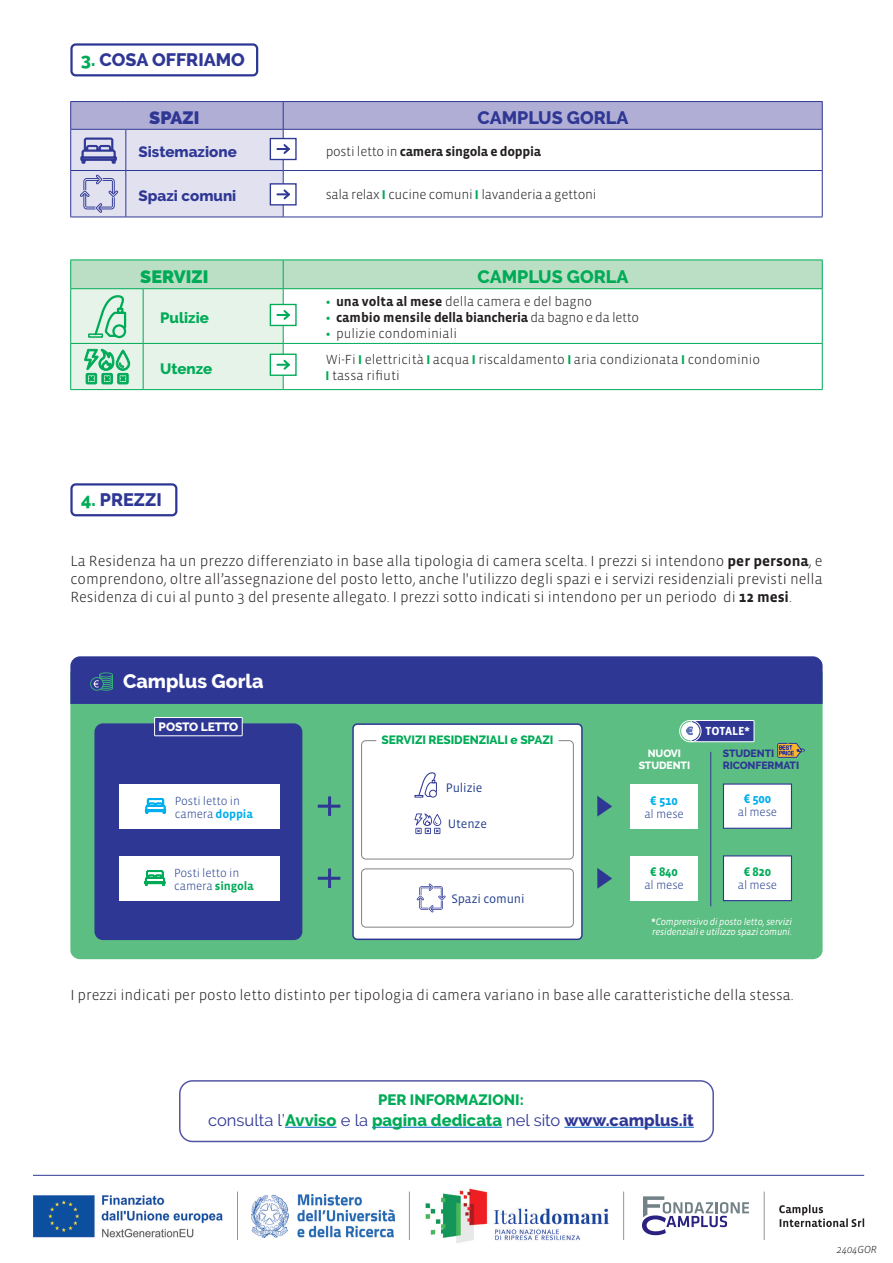
<style>
.page{position:relative;width:893px;height:1263px;background:#fff}
.page>*{position:absolute;margin:0;border:0;box-sizing:border-box;transform-origin:0 0}
.t1{font:800 19.5px "Raleway";color:#fff}
.t2{font:800 18px "Raleway";color:#2f3795}
.t3{font:800 18px "Raleway";color:#00ab57}
.t4{font:800 18px "Raleway";color:#00ab57}
.t5{font:800 18px "Raleway";color:#2f3795}
.t6{font:16.5px "Raleway";color:#2f3795}
.t7{font:300 15px/18px "Vista Sans OT";color:#231f20;text-align:justify}
.t8{font:800 15px "Raleway";color:#00ab57}
.t9{font:800 15px "Raleway";color:#2f3795}
.t10{font:300 13.5px "Vista Sans OT";color:#231f20}
.t11{font:700 13.5px "Vista Sans OT";letter-spacing:-.02em;color:#231f20}
.t12{font:300 13.5px "Vista Sans OT";letter-spacing:-.02em;color:#231f20}
.t13{font:700 12.75px "Vista Sans OT";letter-spacing:-.01em;color:#00ab57}
.t14{font:700 12.75px "Vista Sans OT";letter-spacing:-.01em;color:#00aeef}
.t15{font:12.6px "Vista Sans OT";letter-spacing:-.01em;color:#253f8e}
.t16{font:300 12px/12.9px "Vista Sans OT";letter-spacing:-.01em;color:#253f8e}
.t17{font:800 12px "Raleway";letter-spacing:-.01em;color:#00ab57}
.t18{font:800 12px "Raleway";letter-spacing:-.01em;color:#fff}
.t19{font:700 12px "Vista Sans OT";letter-spacing:-.01em;color:#fff}
.t20{font:800 10.5px/12px "Raleway";letter-spacing:-.01em;color:#2f3795}
.t21{font:800 10.5px/12px "Raleway";letter-spacing:-.01em;color:#fff;text-align:center}
.t22{font:italic 300 10.5px "Vista Sans OT";letter-spacing:-.01em;color:#231f20}
.t23{font:italic 9.75px/10.5px "Vista Sans OT";letter-spacing:-.02em;color:#fff;scale:.96 1}
.s1{color:#00ab57}
.s2{font-weight:300}
.s3{font-family:"Raleway";font-weight:800;font-size:12px;color:#00ab57}
.s4{font-weight:700;color:#00ab57}
.s5{font-weight:700}
.s6{font-weight:700;color:#00aeef}
.s7{font-weight:700;font-style:normal}
.s8{font-weight:800;color:#00ab57}
.s9{font-weight:800}
</style>
<div class="page">
<svg style="left:779px;top:1204px;width:85px;height:23px"></svg>
<hr style="left:33px;top:1175px;width:831px;height:1px;background:#2f3795">
<img style="left:33px;top:1195px;width:190px;height:42px">
<img style="left:252px;top:1194px;width:142px;height:43px">
<img style="left:425px;top:1188px;width:184px;height:55px">
<hr style="left:409px;top:1191px;width:1px;height:49px;background:#939598">
<hr style="left:237px;top:1191px;width:1px;height:49px;background:#939598">
<hr style="left:623px;top:1191px;width:1px;height:49px;background:#939598">
<svg style="left:642px;top:1196px;width:107px;height:39px"></svg>
<hr style="left:764px;top:1191px;width:1px;height:49px;background:#939598">
<svg style="left:70px;top:260px;width:753px;height:130px"></svg>
<div style="left:179px;top:1080px;width:535px;height:62px;border:2px solid #5455a4;border-radius:13px"></div>
<hr style="left:285px;top:1127px;width:52px;height:1px;background:#0563c1">
<hr style="left:372px;top:1127px;width:130px;height:1px;background:#0563c1">
<hr style="left:564px;top:1127px;width:130px;height:1px;background:#0563c1">
<div style="left:70px;top:483px;width:107px;height:33px;border:2px solid #2f3795;border-radius:4px"></div>
<div style="left:70px;top:665px;width:753px;height:294px;background:#5cbe82;border-radius:9px"></div>
<div style="left:70px;top:656px;width:753px;height:48px;background:#2f3795"></div>
<div style="left:94px;top:723px;width:208px;height:217px;background:#2f3795;border-radius:9px"></div>
<div style="left:155px;top:717px;width:87px;height:19px;background:#2f3795"></div>
<div style="left:154px;top:717px;width:89px;height:19px;border:1px solid #fff"></div>
<hr style="left:318px;top:877px;width:22px;height:3px;background:#2f3795">
<hr style="left:328px;top:868px;width:3px;height:20px;background:#2f3795">
<hr style="left:318px;top:805px;width:22px;height:3px;background:#2f3795">
<hr style="left:328px;top:796px;width:3px;height:20px;background:#2f3795">
<div style="left:119px;top:856px;width:161px;height:45px;background:#fff"></div>
<div style="left:119px;top:784px;width:161px;height:44px;background:#fff"></div>
<svg style="left:144px;top:870px;width:22px;height:16px"></svg>
<svg style="left:145px;top:798px;width:21px;height:16px"></svg>
<svg style="left:597px;top:868px;width:15px;height:21px"></svg>
<div style="left:630px;top:856px;width:68px;height:45px;background:#fff"></div>
<div style="left:723px;top:855px;width:69px;height:46px;background:#fff;border:1px solid #2f3795"></div>
<svg style="left:597px;top:796px;width:15px;height:21px"></svg>
<div style="left:630px;top:784px;width:68px;height:44px;background:#fff"></div>
<div style="left:723px;top:783px;width:69px;height:46px;background:#fff;border:1px solid #2f3795"></div>
<hr style="left:710px;top:752px;width:1px;height:154px;background:#2f3795">
<div style="left:691px;top:720px;width:63px;height:22px;background:#2f3795"></div>
<div style="left:691px;top:720px;width:63px;height:22px;border:1px solid #fff"></div>
<div style="left:681px;top:722px;width:18px;height:18px;background:#fff;border-radius:50%"></div>
<div style="left:679px;top:720px;width:22px;height:22px;border:1px solid #fff;border-radius:50%"></div>
<div style="left:682px;top:723px;width:16px;height:16px;border:1px solid #fff;border-radius:50%"></div>
<svg style="left:686px;top:726px;width:7px;height:9px"></svg>
<svg style="left:777px;top:743px;width:28px;height:15px"></svg>
<div style="left:353px;top:724px;width:229px;height:215px;background:#fff;border-radius:4px"></div>
<div style="left:352px;top:723px;width:231px;height:217px;border:2px solid #2f3795;border-radius:4px"></div>
<div style="left:361px;top:740px;width:213px;height:119px;border:1px solid #808285;border-radius:4px"></div>
<div style="left:361px;top:868px;width:213px;height:59px;border:1px solid #808285;border-radius:4px"></div>
<div style="left:376px;top:735px;width:183px;height:17px;background:#fff;border-radius:4px"></div>
<svg style="left:414px;top:772px;width:23px;height:26px"></svg>
<svg style="left:414px;top:813px;width:27px;height:21px"></svg>
<svg style="left:417px;top:883px;width:29px;height:29px"></svg>
<div style="left:70px;top:43px;width:188px;height:33px;border:2px solid #2f3795;border-radius:4px"></div>
<hr style="left:70px;top:101px;width:56px;height:1px;background:#2f3795">
<hr style="left:126px;top:101px;width:157px;height:1px;background:#2f3795">
<hr style="left:283px;top:101px;width:540px;height:1px;background:#2f3795">
<hr style="left:70px;top:217px;width:56px;height:1px;background:#2f3795">
<hr style="left:126px;top:217px;width:157px;height:1px;background:#2f3795">
<hr style="left:283px;top:217px;width:540px;height:1px;background:#2f3795">
<svg style="left:70px;top:102px;width:753px;height:115px"></svg>
<p class="t2" style="left:81px;top:50px;width:166px"><span class="s1">3.</span> COSA OFFRIAMO</p>
<p class="t5" style="left:149px;top:107px;width:52px">SPAZI</p>
<p class="t2" style="left:478px;top:107px;width:152px">CAMPLUS GORLA</p>
<p class="t9" style="left:139px;top:143px;width:100px">Sistemazione</p>
<p class="t11" style="left:326px;top:144px;width:217px"><span class="s2">posti letto in</span> camera singola e doppia</p>
<p class="t9" style="left:139px;top:187px;width:99px">Spazi comuni</p>
<p class="t12" style="left:326px;top:188px;width:272px">sala relax <span class="s3">l</span> cucine comuni <span class="s3">l</span> lavanderia a gettoni</p>
<p class="t4" style="left:140px;top:266px;width:70px">SERVIZI</p>
<p class="t3" style="left:478px;top:266px;width:152px">CAMPLUS GORLA</p>
<p class="t8" style="left:160px;top:309px;width:50px">Pulizie</p>
<p class="t10" style="left:326px;top:294px;width:268px"><span class="s4">•</span> <span class="s5">una volta al mese</span> della camera e del bagno</p>
<p class="t11" style="left:326px;top:310px;width:315px"><span class="s1">•</span> cambio mensile della biancheria <span class="s2">da bagno e da letto</span></p>
<p class="t10" style="left:326px;top:326px;width:133px"><span class="s4">•</span> pulizie condominiali</p>
<p class="t8" style="left:160px;top:360px;width:54px">Utenze</p>
<p class="t2" style="left:81px;top:490px;width:82px"><span class="s1">4.</span> PREZZI</p>
<p class="t10" style="left:326px;top:353px;width:436px">Wi-Fi <span class="s3">l</span> elettricità <span class="s3">l</span> acqua <span class="s3">l</span> riscaldamento <span class="s3">l</span> aria condizionata <span class="s3">l</span> condominio</p>
<p class="t10" style="left:326px;top:369px;width:76px"><span class="s3">l</span> tassa rifiuti</p>
<p class="t7" style="left:70px;top:552px;width:754px">La Residenza ha un prezzo differenziato in base alla tipologia di camera scelta. I prezzi si intendono <span class="s5">per persona</span>, e comprendono, oltre all’assegnazione del posto letto, anche l'utilizzo degli spazi e i servizi residenziali previsti nella Residenza di cui al punto 3 del presente allegato. I prezzi sotto indicati si intendono per un periodo di <span class="s5">12 mesi</span>.</p>
<p class="t1" style="left:123px;top:670px;width:142px">Camplus Gorla</p>
<p class="t18" style="left:159px;top:720px;width:81px">POSTO LETTO</p>
<p class="t16" style="left:175px;top:794px;width:79px">Posti letto in camera <span class="s6">doppia</span></p>
<p class="t16" style="left:174px;top:866px;width:81px">Posti letto in camera <span class="s4">singola</span></p>
<p class="t17" style="left:382px;top:733px;width:173px">SERVIZI RESIDENZIALI e SPAZI</p>
<p class="t15" style="left:446px;top:782px;width:38px">Pulizie</p>
<p class="t15" style="left:448px;top:818px;width:41px">Utenze</p>
<p class="t15" style="left:451px;top:892px;width:75px">Spazi comuni</p>
<p class="t21" style="left:639px;top:747px;width:53px">NUOVI<br>STUDENTI</p>
<p class="t14" style="left:650px;top:794px;width:29px">€ 510</p>
<p class="t16" style="left:644px;top:807px;width:41px">al mese</p>
<p class="t19" style="left:706px;top:725px;width:46px">TOTALE*</p>
<p class="t20" style="left:723px;top:747px;width:78px">STUDENTI<br>RICONFERMATI</p>
<p class="t14" style="left:744px;top:792px;width:29px">€ 500</p>
<p class="t16" style="left:738px;top:805px;width:41px">al mese</p>
<p class="t13" style="left:650px;top:865px;width:29px">€ 840</p>
<p class="t16" style="left:644px;top:878px;width:41px">al mese</p>
<p class="t13" style="left:744px;top:865px;width:29px">€ 820</p>
<p class="t16" style="left:738px;top:878px;width:41px">al mese</p>
<p class="t23" style="left:652px;top:916px;width:148px"><span class="s7">*</span>Comprensivo di posto letto, servizi residenziali e utilizzo spazi comuni.</p>
<p class="t7" style="left:70px;top:986px;width:725px">I prezzi indicati per posto letto distinto per tipologia di camera variano in base alle caratteristiche della stessa.</p>
<p class="t8" style="left:378px;top:1091px;width:147px">PER INFORMAZIONI:</p>
<p class="t6" style="left:208px;top:1110px;width:487px">consulta l’<span class="s8">Avviso</span> e la <span class="s8">pagina dedicata</span> nel sito <span class="s9">www.camplus.it</span></p>
<p class="t22" style="left:837px;top:1243px;width:42px">2404GOR</p>
</div>
